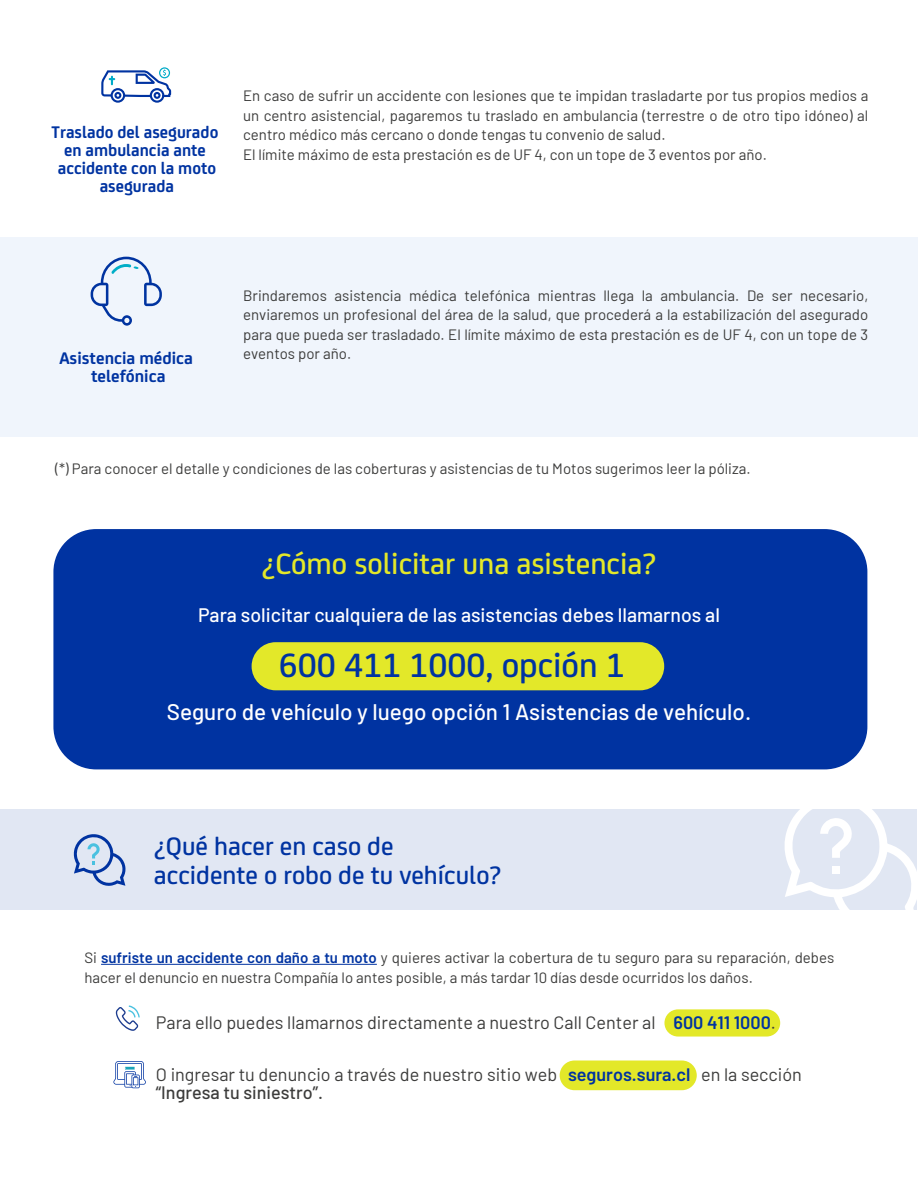
<style>
.page{position:relative;width:918px;height:1188px;background:#fff}
.page>*{position:absolute;margin:0;border:0;box-sizing:border-box;transform-origin:0 0}
.t1{font:500 36px "FS Joey";color:#0033a1}
.t2{font:500 31.5px "FS Joey";color:#e3e829}
.t3{font:500 27px/28.5px "FS Joey";color:#0033a1}
.t4{font:500 22.5px "Barlow";color:#fff}
.t5{font:500 19.5px "Barlow";color:#fff}
.t6{font:18px/18px "Barlow";color:#3c3c3b}
.t7{font:700 18px/18px "FS Joey";color:#0033a1;text-align:center}
.t8{font:15px/19.5px "Barlow";color:#3c3c3b}
.s1{font-weight:600;color:#0033a1}
.s2{font-weight:500}
</style>
<div class="page">
<div style="left:0;top:237px;width:918px;height:199px;background:#f0f5fc"></div>
<div style="left:53px;top:529px;width:814px;height:240px;background:#0033a1;border-radius:43px"></div>
<div style="left:0;top:809px;width:916px;height:101px;background:#e1e7f3"></div>
<svg style="left:74px;top:834px;width:52px;height:52px"></svg>
<svg style="left:785px;top:809px;width:132px;height:101px"></svg>
<div style="left:832px;top:866px;width:8px;height:8px;background:#fff"></div>
<hr style="left:101px;top:964px;width:276px;height:1px;background:#0033a1">
<div style="left:252px;top:642px;width:412px;height:48px;background:#e3e829;border-radius:24px"></div>
<svg style="left:101px;top:67px;width:70px;height:36px"></svg>
<svg style="left:91px;top:257px;width:71px;height:69px"></svg>
<div style="left:664px;top:1009px;width:116px;height:28px;background:#e3e829;border-radius:14px"></div>
<div style="left:560px;top:1061px;width:137px;height:29px;background:#e3e829;border-radius:15px"></div>
<svg style="left:116px;top:1005px;width:24px;height:26px"></svg>
<svg style="left:113px;top:1061px;width:33px;height:27px"></svg>
<p class="t7" style="left:52px;top:122px;width:168px">Traslado del asegurado en ambulancia ante accidente con la moto asegurada</p>
<p class="t8" style="left:243px;top:85px;width:627px">En caso de sufrir un accidente con lesiones que te impidan trasladarte por tus propios medios a un centro asistencial, pagaremos tu traslado en ambulancia (terrestre o de otro tipo idóneo) al centro médico más cercano o donde tengas tu convenio de salud.<br>El límite máximo de esta prestación es de UF 4, con un tope de 3 eventos por año.</p>
<p class="t7" style="left:59px;top:348px;width:135px">Asistencia médica telefónica</p>
<p class="t8" style="left:243px;top:284px;width:627px;text-align:justify">Brindaremos asistencia médica telefónica mientras llega la ambulancia. De ser necesario, enviaremos un profesional del área de la salud, que procederá a la estabilización del asegurado para que pueda ser trasladado. El límite máximo de esta prestación es de UF 4, con un tope de 3 eventos por año.</p>
<p class="t8" style="left:55px;top:457px;width:697px">(*) Para conocer el detalle y condiciones de las coberturas y asistencias de tu Motos sugerimos leer la póliza.</p>
<h2 class="t2" style="left:262px;top:541px;width:396px">¿Cómo solicitar una asistencia?</h2>
<h3 class="t5" style="left:198px;top:601px;width:523px">Para solicitar cualquiera de las asistencias debes llamarnos al</h3>
<h1 class="t1" style="left:279px;top:638px;width:348px">600 411 1000, opción 1</h1>
<h3 class="t4" style="left:167px;top:695px;width:586px">Seguro de vehículo y luego opción 1 Asistencias de vehículo.</h3>
<h3 class="t3" style="left:154px;top:830px;width:349px">¿Qué hacer en caso de accidente o robo de tu vehículo?</h3>
<p class="t8" style="left:84px;top:947px;width:751px">Si <span class="s1">sufriste un accidente con daño a tu moto</span> y quieres activar la cobertura de tu seguro para su reparación, debes hacer el denuncio en nuestra Compañía lo antes posible, a más tardar 10 días desde ocurridos los daños.</p>
<p class="t6" style="left:156px;top:1012px;width:622px">Para ello puedes llamarnos directamente a nuestro Call Center al <span class="s1">600 411 1000</span>.</p>
<p class="t6" style="left:156px;top:1064px;width:648px">O ingresar tu denuncio a través de nuestro sitio web <span class="s1">seguros.sura.cl</span> en la sección <span class="s2">“Ingresa tu siniestro”.</span></p>
</div>
